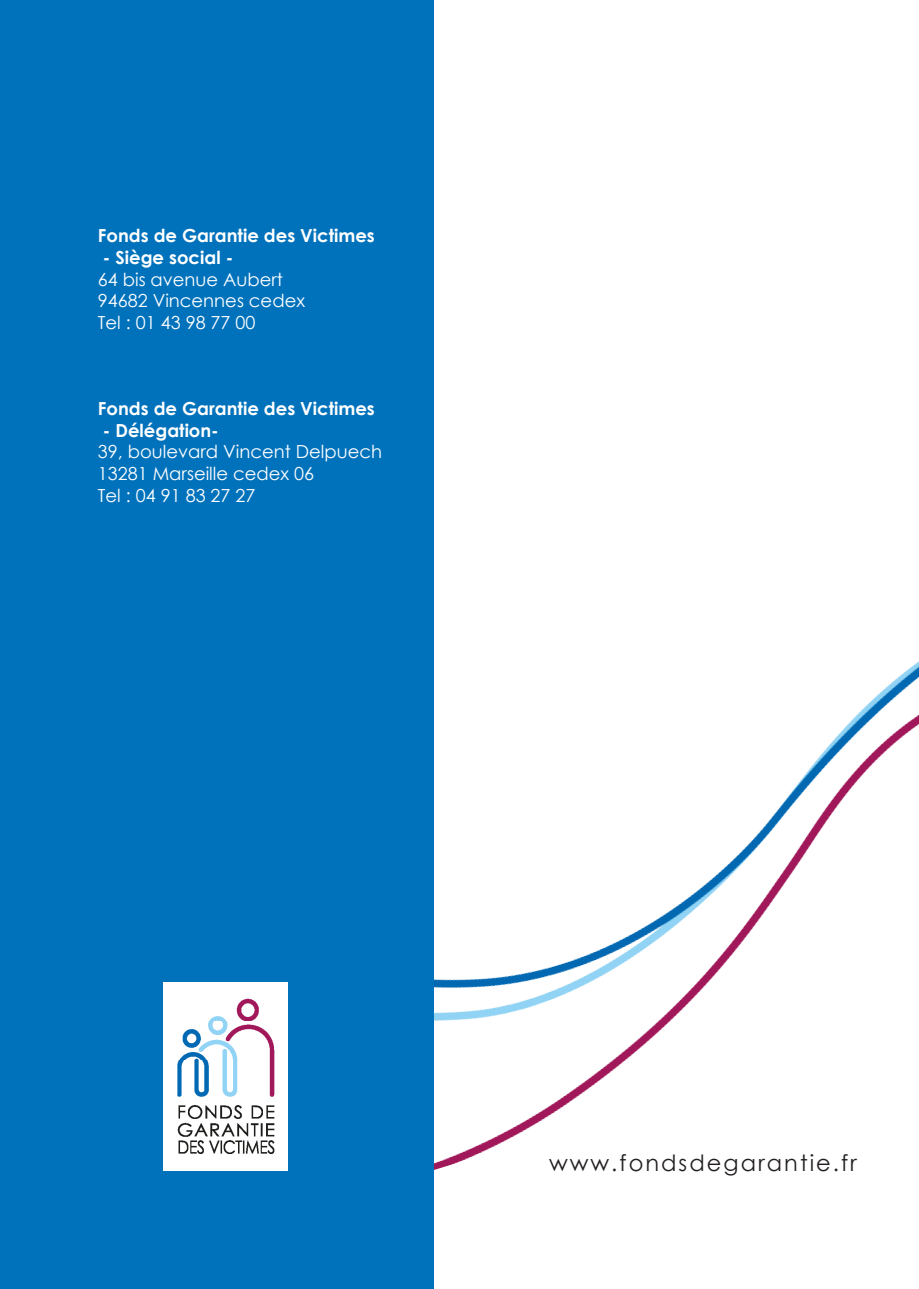
<style>
.page{position:relative;width:919px;height:1289px;background:#fff}
.page>*{position:absolute;margin:0;border:0;box-sizing:border-box;transform-origin:0 0}
.t1{font:22.5px "Century Gothic";letter-spacing:.09em;color:#231f20}
.t2{font:18px "Century Gothic";color:#fff}
.t3{font:700 18px "Century Gothic";color:#fff}
</style>
<div class="page">
<img style="left:434px;top:662px;width:484px;height:508px">
<div style="left:0;top:0;width:434px;height:1288px;background:#0072bc"></div>
<img style="left:164px;top:982px;width:124px;height:188px">
<p class="t3" style="left:98px;top:222px;width:278px">Fonds de Garantie des Victimes</p>
<p class="t3" style="left:103px;top:244px;width:132px">- Siège social -</p>
<p class="t2" style="left:98px;top:266px;width:187px">64 bis avenue Aubert</p>
<p class="t2" style="left:98px;top:288px;width:209px">94682 Vincennes cedex</p>
<p class="t2" style="left:98px;top:310px;width:159px">Tel : 01 43 98 77 00</p>
<p class="t3" style="left:98px;top:395px;width:278px">Fonds de Garantie des Victimes</p>
<p class="t3" style="left:103px;top:416px;width:117px">- Délégation-</p>
<p class="t2" style="left:98px;top:439px;width:286px">39, boulevard Vincent Delpuech</p>
<p class="t2" style="left:98px;top:461px;width:218px">13281 Marseille cedex 06</p>
<p class="t2" style="left:98px;top:482px;width:159px">Tel : 04 91 83 27 27</p>
<p class="t1" style="left:549px;top:1147px;width:309px">www.fondsdegarantie.fr</p>
</div>
